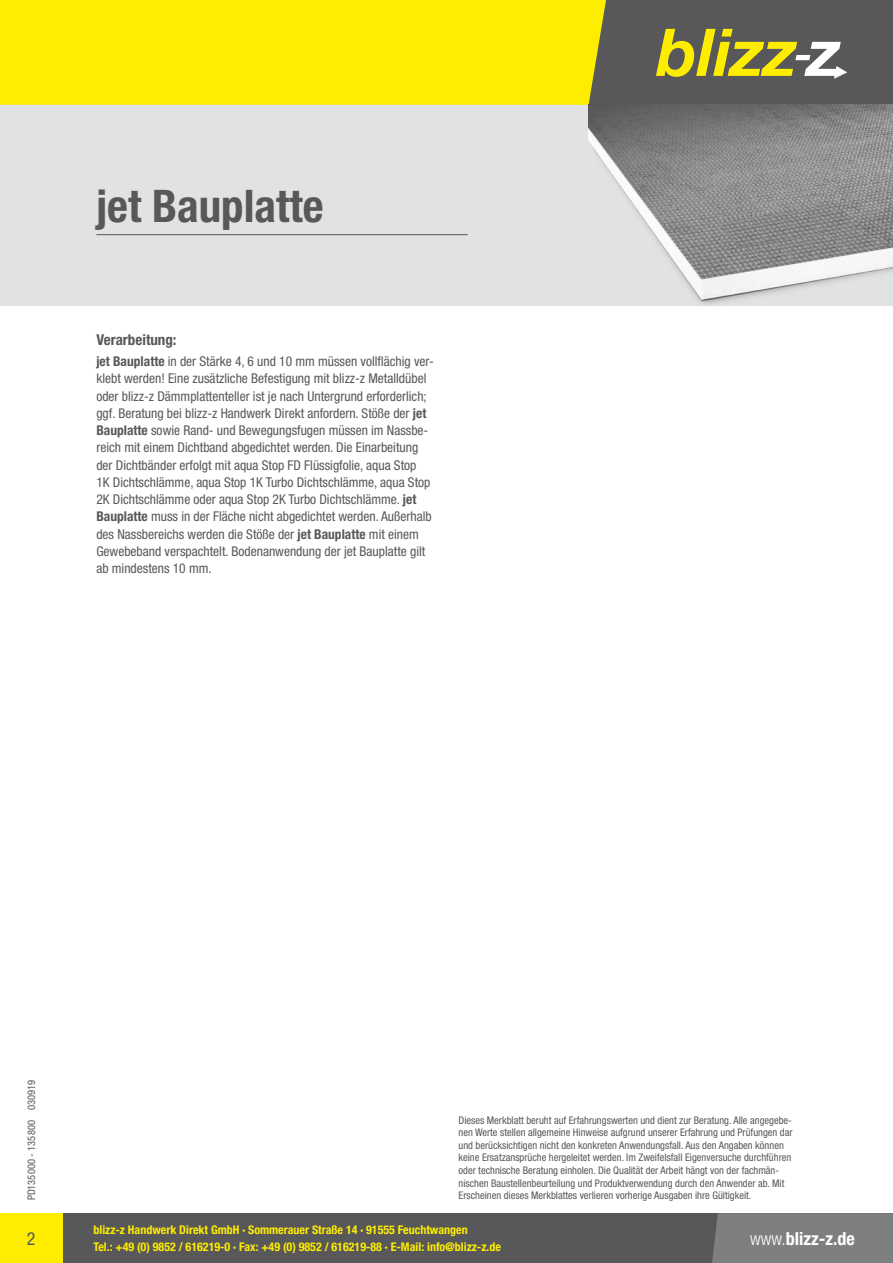
<style>
.page{position:relative;width:893px;height:1263px;background:#fff}
.page>*{position:absolute;margin:0;border:0;box-sizing:border-box;transform-origin:0 0}
.t1{font:700 condensed 45px "Helvetica Neue LT Pro";color:#58585a}
.t2{font:700 condensed 18px "Helvetica Neue LT Pro";color:#fff}
.t3{font:condensed 18px "Helvetica Neue LT Pro";color:#58585a}
.t4{font:700 condensed 15px "Helvetica Neue LT Pro";color:#58585a}
.t5{font:condensed 13.5px/17.2px "Helvetica Neue LT Pro";color:#58585a}
.t6{font:700 condensed 12px/16.5px "Helvetica Neue LT Pro";color:#ffed00}
.t7{font:condensed 10.5px/12.6px "Helvetica Neue LT Pro";color:#58585a}
.s1{font-weight:700}
.s2{font-weight:300}
</style>
<div class="page">
<div style="left:0;top:1213px;width:893px;height:50px;background:#58585a"></div>
<div style="left:712px;top:1213px;width:181px;height:50px;background:#7e7f81"></div>
<div style="left:0;top:1213px;width:63px;height:50px;background:#ffed00"></div>
<div style="left:0;top:72px;width:893px;height:234px;background:#e1e2e3"></div>
<div style="left:588px;top:0;width:305px;height:105px;background:#58585a"></div>
<div style="left:0;top:0;width:606px;height:105px;background:#ffed00"></div>
<svg style="left:656px;top:29px;width:191px;height:50px"></svg>
<hr style="left:96px;top:234px;width:372px;height:1px;background:#58585a">
<img style="left:588px;top:105px;width:305px;height:199px">
<h1 class="t1" style="left:96px;top:179px;width:229px">jet Bauplatte</h1>
<p class="t4" style="left:96px;top:330px;width:82px">Verarbeitung:</p>
<p class="t5" style="left:96px;top:352px;width:339px"><span class="s1">jet Bauplatte</span> in der Stärke 4, 6 und 10 mm müssen vollflächig ver&shy;klebt werden! Eine zusätzliche Befestigung mit blizz-z Metalldübel oder blizz-z Dämmplattenteller ist je nach Untergrund erforderlich; ggf. Beratung bei blizz-z Handwerk Direkt anfordern. Stöße der <span class="s1">jet Bauplatte</span> sowie Rand- und Bewegungsfugen müssen im Nassbe&shy;reich mit einem Dichtband abgedichtet werden. Die Einarbeitung der Dichtbänder erfolgt mit aqua Stop FD Flüssigfolie, aqua Stop<br>1K Dichtschlämme, aqua Stop 1K Turbo Dichtschlämme, aqua Stop 2K Dichtschlämme oder aqua Stop 2K Turbo Dichtschlämme. <span class="s1">jet Bauplatte</span> muss in der Fläche nicht abgedichtet werden. Außerhalb des Nassbereichs werden die Stöße der <span class="s1">jet Bauplatte</span> mit einem Gewebeband verspachtelt. Bodenanwendung der jet Bauplatte gilt ab mindestens 10 mm.</p>
<p class="t7" style="left:25px;top:1200px;width:122px;rotate:-90deg">PD135000 - 135800 030919</p>
<p class="t7" style="left:458px;top:1113px;width:336px">Dieses Merkblatt beruht auf Erfahrungswerten und dient zur Beratung. Alle angegebe&shy;nen Werte stellen allgemeine Hinweise aufgrund unserer Erfahrung und Prüfungen dar und berücksichtigen nicht den konkreten Anwendungsfall. Aus den Angaben können keine Ersatzansprüche hergeleitet werden. Im Zweifelsfall Eigenversuche durchführen oder technische Beratung einholen. Die Qualität der Arbeit hängt von der fachmän&shy;nischen Baustellenbeurteilung und Produktverwendung durch den Anwender ab. Mit Erscheinen dieses Merkblattes verlieren vorherige Ausgaben ihre Gültigkeit.</p>
<p class="t6" style="left:94px;top:1222px;width:409px">blizz-z Handwerk Direkt GmbH · Sommerauer Straße 14 · 91555 Feuchtwangen<br>Tel.: +49 (0) 9852 / 616219-0 · Fax: +49 (0) 9852 / 616219-88 · E-Mail: info@blizz-z.de</p>
<h2 class="t3" style="left:27px;top:1227px;width:10px">2</h2>
<h2 class="t2" style="left:750px;top:1227px;width:106px"><span class="s2">www.</span>blizz-z.de</h2>
</div>
